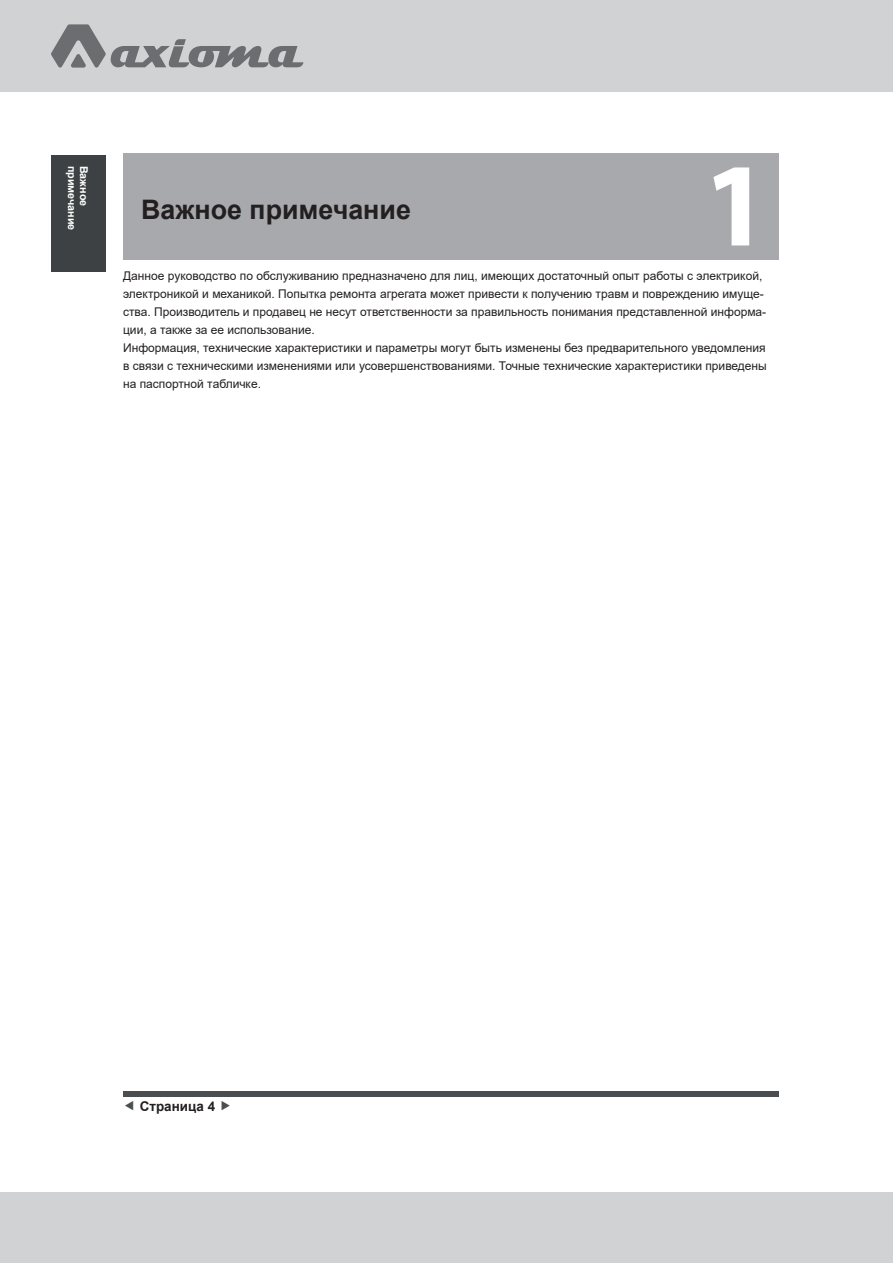
<style>
.page{position:relative;width:893px;height:1263px;background:#fff}
.page>*{position:absolute;margin:0;border:0;box-sizing:border-box;transform-origin:0 0}
.t1{font:700 120px "Myriad Pro";color:#fff}
.t2{font:700 26.85px "Arial";color:#231f20}
.t3{font:700 13.5px "Arial";color:#231f20}
.t4{font:12px/18px "Arial";color:#231f20}
.t5{font:700 10.8px "Arial";color:#fff}
</style>
<div class="page">
<div style="left:123px;top:1092px;width:656px;height:5px;background:#4a4e50"></div>
<div style="left:0;top:1192px;width:893px;height:71px;background:#d1d2d4"></div>
<div style="left:0;top:0;width:893px;height:92px;background:#d1d2d4"></div>
<svg style="left:51px;top:24px;width:253px;height:44px"></svg>
<div style="left:123px;top:153px;width:656px;height:107px;background:#a8a9ad"></div>
<div style="left:51px;top:155px;width:54px;height:116px;background:#3e4143"></div>
<p class="t5" style="left:79px;top:166px;width:66px;rotate:90deg">примечание</p>
<p class="t5" style="left:91px;top:166px;width:42px;rotate:90deg">Важное</p>
<h2 class="t2" style="left:141px;top:190px;width:271px">Важное примечание</h2>
<h1 class="t1" style="left:703px;top:127px;width:68px">1</h1>
<p class="t4" style="left:123px;top:267px;width:645px">Данное руководство по обслуживанию предназначено для лиц, имеющих достаточный опыт работы с электрикой, электроникой и механикой. Попытка ремонта агрегата может привести к получению травм и повреждению имуще&shy;ства. Производитель и продавец не несут ответственности за правильность понимания представленной информа&shy;ции, а также за ее использование.<br>Информация, технические характеристики и параметры могут быть изменены без предварительного уведомления в связи с техническими изменениями или усовершенствованиями. Точные технические характеристики приведены на паспортной табличке.</p>
<p class="t3" style="left:140px;top:1097px;width:77px">Страница 4</p>
</div>
